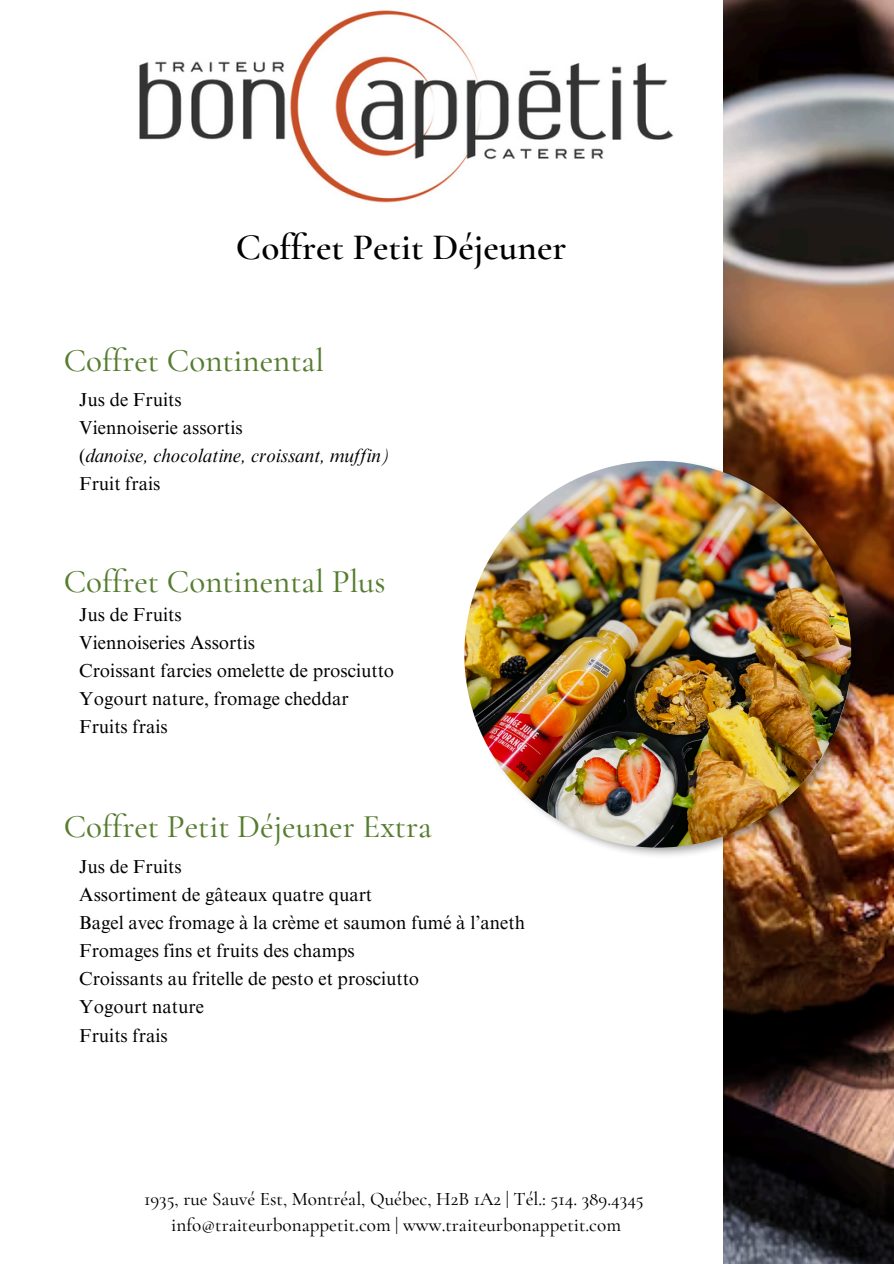
<style>
.page{position:relative;width:894px;height:1264px;background:#fff}
.page>*{position:absolute;margin:0;border:0;box-sizing:border-box;transform-origin:0 0}
.t1{font:600 37.2px "Cormorant Garamond";color:#000}
.t2{font:500 33px "Cormorant Garamond";color:#567d2f}
.t3{font:500 19.2px/26px "Cormorant Garamond";color:#000;text-align:center}
.t4{font:18.75px "Times NRMT Pro";color:#000}
.t5{font:italic 18.75px "Times NRMT Pro";color:#000}
.s1{font-style:normal}
</style>
<div class="page">
<img style="left:723px;top:0;width:170px;height:1263px">
<img style="left:464px;top:459px;width:399px;height:399px">
<img style="left:464px;top:461px;width:387px;height:386px;border-radius:50%">
<img style="left:139px;top:10px;width:535px;height:193px">
<h2 class="t1" style="left:236px;top:225px;width:332px">Coffret Petit Déjeuner</h2>
<p class="t2" style="left:64px;top:340px;width:262px">Coffret Continental</p>
<p class="t4" style="left:79px;top:392px;width:104px">Jus de Fruits</p>
<p class="t4" style="left:79px;top:420px;width:165px">Viennoiserie assortis</p>
<p class="t5" style="left:79px;top:448px;width:312px"><span class="s1">(</span>danoise, chocolatine, croissant, muffin)</p>
<p class="t4" style="left:79px;top:477px;width:83px">Fruit frais</p>
<p class="t2" style="left:64px;top:562px;width:323px">Coffret Continental Plus</p>
<p class="t4" style="left:79px;top:607px;width:104px">Jus de Fruits</p>
<p class="t4" style="left:79px;top:635px;width:177px">Viennoiseries Assortis</p>
<p class="t4" style="left:79px;top:663px;width:316px">Croissant farcies omelette de prosciutto</p>
<p class="t4" style="left:79px;top:691px;width:271px">Yogourt nature, fromage cheddar</p>
<p class="t4" style="left:79px;top:719px;width:90px">Fruits frais</p>
<p class="t2" style="left:64px;top:806px;width:370px">Coffret Petit Déjeuner Extra</p>
<h2 class="t4" style="left:79px;top:859px;width:104px">Jus de Fruits</h2>
<p class="t4" style="left:79px;top:887px;width:294px">Assortiment de gâteaux quatre quart</p>
<p class="t4" style="left:79px;top:915px;width:447px">Bagel avec fromage à la crème et saumon fumé à l’aneth</p>
<p class="t4" style="left:79px;top:943px;width:277px">Fromages fins et fruits des champs</p>
<p class="t4" style="left:79px;top:971px;width:341px">Croissants au fritelle de pesto et prosciutto</p>
<p class="t4" style="left:79px;top:999px;width:126px">Yogourt nature</p>
<h2 class="t4" style="left:79px;top:1028px;width:90px">Fruits frais</h2>
<p class="t3" style="left:144px;top:1185px;width:501px">1935, rue Sauvé Est, Montréal, Québec, H2B 1A2 | Tél.: 514. 389.4345 info@traiteurbonappetit.com | www.traiteurbonappetit.com</p>
</div>
